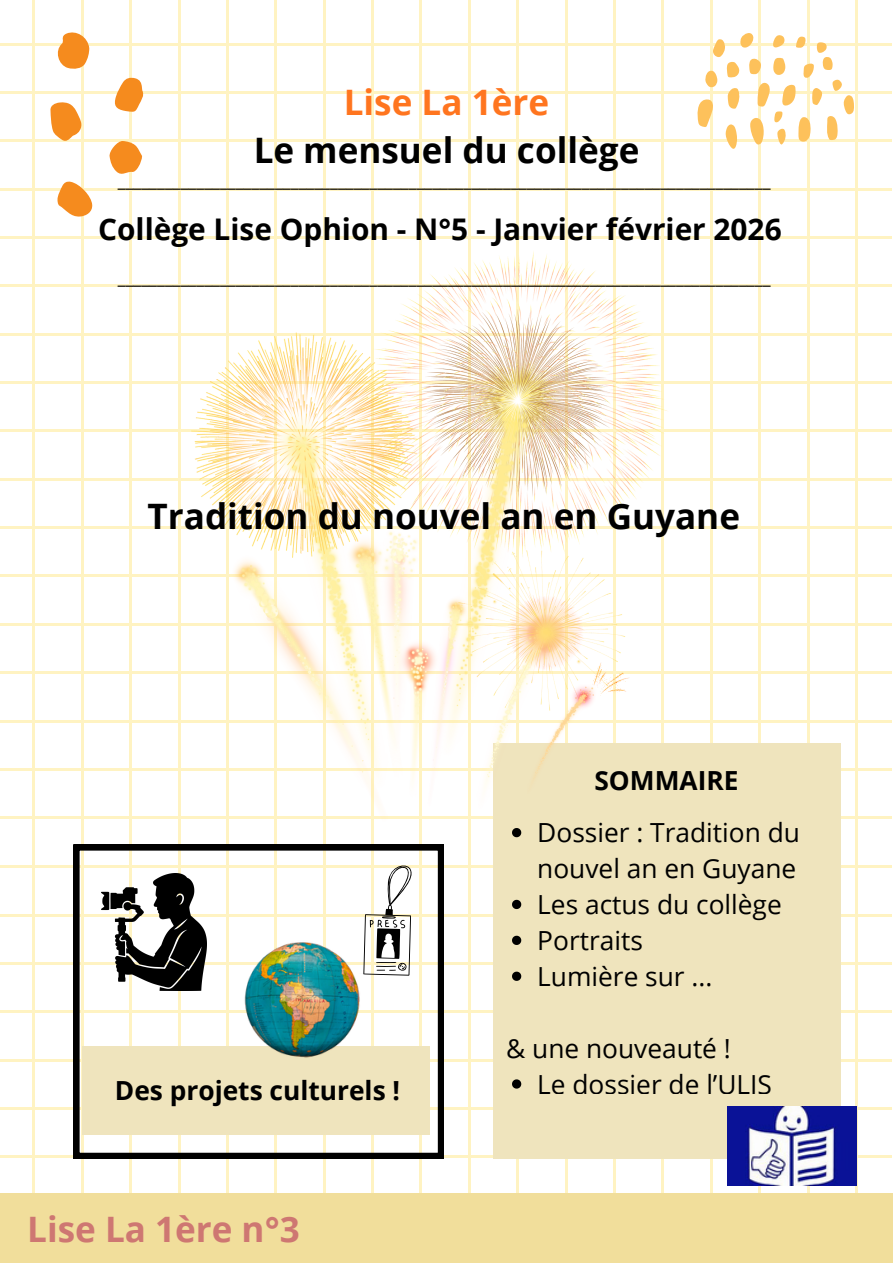
<style>
.page{position:relative;width:893px;height:1263px;background:#fff}
.page>*{position:absolute;margin:0;border:0;box-sizing:border-box;transform-origin:0 0}
.t1{font:700 35px "Open Sans";color:#000}
.t2{font:700 35px "Open Sans";color:#ce7772}
.t3{font:700 35px "Open Sans";color:#ff751f}
.t4{font:700 29.8px "Open Sans";color:#000}
.t5{font:26.4px/36px "Open Sans";color:#000}
.t6{font:700 26.4px "Open Sans";color:#000}
.t7{font:17.6px "Open Sans";color:#000}
</style>
<div class="page">
<hr style="left:0;top:866px;width:891px;height:2px;background:#fff3c2">
<hr style="left:0;top:914px;width:891px;height:3px;background:#fff3c2">
<hr style="left:0;top:962px;width:891px;height:3px;background:#fff3c2">
<hr style="left:0;top:1011px;width:891px;height:2px;background:#fff3c2">
<hr style="left:0;top:1059px;width:891px;height:3px;background:#fff3c2">
<hr style="left:0;top:1107px;width:891px;height:3px;background:#fff3c2">
<hr style="left:0;top:1156px;width:891px;height:2px;background:#fff3c2">
<hr style="left:33px;top:823px;width:2px;height:440px;background:#fff3c2">
<hr style="left:81px;top:823px;width:3px;height:440px;background:#fff3c2">
<hr style="left:129px;top:823px;width:3px;height:440px;background:#fff3c2">
<hr style="left:178px;top:823px;width:2px;height:440px;background:#fff3c2">
<hr style="left:226px;top:823px;width:3px;height:440px;background:#fff3c2">
<hr style="left:274px;top:823px;width:3px;height:440px;background:#fff3c2">
<hr style="left:323px;top:823px;width:2px;height:440px;background:#fff3c2">
<hr style="left:371px;top:823px;width:3px;height:440px;background:#fff3c2">
<hr style="left:419px;top:823px;width:3px;height:440px;background:#fff3c2">
<hr style="left:468px;top:823px;width:2px;height:440px;background:#fff3c2">
<hr style="left:516px;top:823px;width:3px;height:440px;background:#fff3c2">
<hr style="left:564px;top:823px;width:3px;height:440px;background:#fff3c2">
<hr style="left:613px;top:823px;width:3px;height:440px;background:#fff3c2">
<hr style="left:661px;top:823px;width:3px;height:440px;background:#fff3c2">
<hr style="left:710px;top:823px;width:2px;height:440px;background:#fff3c2">
<hr style="left:758px;top:823px;width:3px;height:440px;background:#fff3c2">
<hr style="left:806px;top:823px;width:3px;height:440px;background:#fff3c2">
<hr style="left:855px;top:823px;width:2px;height:440px;background:#fff3c2">
<hr style="left:0;top:43px;width:891px;height:2px;background:#fff3c2">
<hr style="left:0;top:91px;width:891px;height:3px;background:#fff3c2">
<hr style="left:0;top:139px;width:891px;height:3px;background:#fff3c2">
<hr style="left:0;top:188px;width:891px;height:2px;background:#fff3c2">
<hr style="left:0;top:236px;width:891px;height:3px;background:#fff3c2">
<hr style="left:0;top:285px;width:891px;height:2px;background:#fff3c2">
<hr style="left:0;top:333px;width:891px;height:3px;background:#fff3c2">
<hr style="left:0;top:381px;width:891px;height:3px;background:#fff3c2">
<hr style="left:0;top:430px;width:891px;height:2px;background:#fff3c2">
<hr style="left:0;top:478px;width:891px;height:3px;background:#fff3c2">
<hr style="left:0;top:526px;width:891px;height:3px;background:#fff3c2">
<hr style="left:0;top:575px;width:891px;height:2px;background:#fff3c2">
<hr style="left:0;top:623px;width:891px;height:3px;background:#fff3c2">
<hr style="left:0;top:671px;width:891px;height:3px;background:#fff3c2">
<hr style="left:0;top:720px;width:891px;height:2px;background:#fff3c2">
<hr style="left:0;top:768px;width:891px;height:3px;background:#fff3c2">
<hr style="left:0;top:816px;width:891px;height:3px;background:#fff3c2">
<hr style="left:0;top:865px;width:891px;height:2px;background:#fff3c2">
<hr style="left:33px;top:0;width:2px;height:892px;background:#fff3c2">
<hr style="left:81px;top:0;width:3px;height:892px;background:#fff3c2">
<hr style="left:129px;top:0;width:3px;height:892px;background:#fff3c2">
<hr style="left:178px;top:0;width:2px;height:892px;background:#fff3c2">
<hr style="left:226px;top:0;width:3px;height:892px;background:#fff3c2">
<hr style="left:274px;top:0;width:3px;height:892px;background:#fff3c2">
<hr style="left:323px;top:0;width:2px;height:892px;background:#fff3c2">
<hr style="left:371px;top:0;width:3px;height:892px;background:#fff3c2">
<hr style="left:419px;top:0;width:3px;height:892px;background:#fff3c2">
<hr style="left:468px;top:0;width:2px;height:892px;background:#fff3c2">
<hr style="left:516px;top:0;width:3px;height:892px;background:#fff3c2">
<hr style="left:564px;top:0;width:3px;height:892px;background:#fff3c2">
<hr style="left:613px;top:0;width:3px;height:892px;background:#fff3c2">
<hr style="left:661px;top:0;width:3px;height:892px;background:#fff3c2">
<hr style="left:710px;top:0;width:2px;height:892px;background:#fff3c2">
<hr style="left:758px;top:0;width:3px;height:892px;background:#fff3c2">
<hr style="left:806px;top:0;width:3px;height:892px;background:#fff3c2">
<hr style="left:855px;top:0;width:2px;height:892px;background:#fff3c2">
<svg style="left:696px;top:30px;width:158px;height:119px"></svg>
<svg style="left:50px;top:102px;width:32px;height:39px"></svg>
<svg style="left:54px;top:32px;width:35px;height:37px"></svg>
<svg style="left:57px;top:181px;width:36px;height:36px"></svg>
<svg style="left:109px;top:141px;width:33px;height:33px"></svg>
<svg style="left:114px;top:77px;width:30px;height:35px"></svg>
<div style="left:0;top:1193px;width:892px;height:70px;background:#f1de9b"></div>
<div style="left:493px;top:743px;width:347px;height:416px;background:#efe4bd"></div>
<svg style="left:74px;top:845px;width:370px;height:313px"></svg>
<img style="left:101px;top:873px;width:105px;height:117px">
<img style="left:191px;top:251px;width:477px;height:571px">
<svg style="left:512px;top:828px;width:9px;height:9px"></svg>
<svg style="left:512px;top:900px;width:9px;height:9px"></svg>
<svg style="left:512px;top:936px;width:9px;height:9px"></svg>
<svg style="left:512px;top:972px;width:9px;height:9px"></svg>
<svg style="left:512px;top:1079px;width:9px;height:10px"></svg>
<img style="left:206px;top:937px;width:196px;height:132px">
<img style="left:727px;top:1106px;width:129px;height:80px">
<h1 class="t3" style="left:344px;top:77px;width:207px">Lise La 1ère</h1>
<h1 class="t1" style="left:253px;top:126px;width:387px">Le mensuel du collège</h1>
<p class="t7" style="left:118px;top:168px;width:654px">___________________________________________________________________________________</p>
<h2 class="t4" style="left:98px;top:209px;width:685px">Collège Lise Ophion - N°5 - Janvier février 2026</h2>
<p class="t7" style="left:118px;top:265px;width:654px">___________________________________________________________________________________</p>
<h1 class="t1" style="left:148px;top:492px;width:594px">Tradition du nouvel an en Guyane</h1>
<h4 class="t6" style="left:115px;top:1072px;width:287px">Des projets culturels !</h4>
<h1 class="t2" style="left:27px;top:1205px;width:274px">Lise La 1ère n°3</h1>
<h3 class="t6" style="left:594px;top:762px;width:145px">SOMMAIRE</h3>
<h3 class="t5" style="left:537px;top:814px;width:264px">Dossier : Tradition du nouvel an en Guyane<br>Les actus du collège<br>Portraits<br>Lumière sur ...</h3>
<h3 class="t5" style="left:537px;top:1030px;width:236px;text-indent:-31px">&amp; une nouveauté !<br>Le dossier de l’ULIS</h3>
</div>
